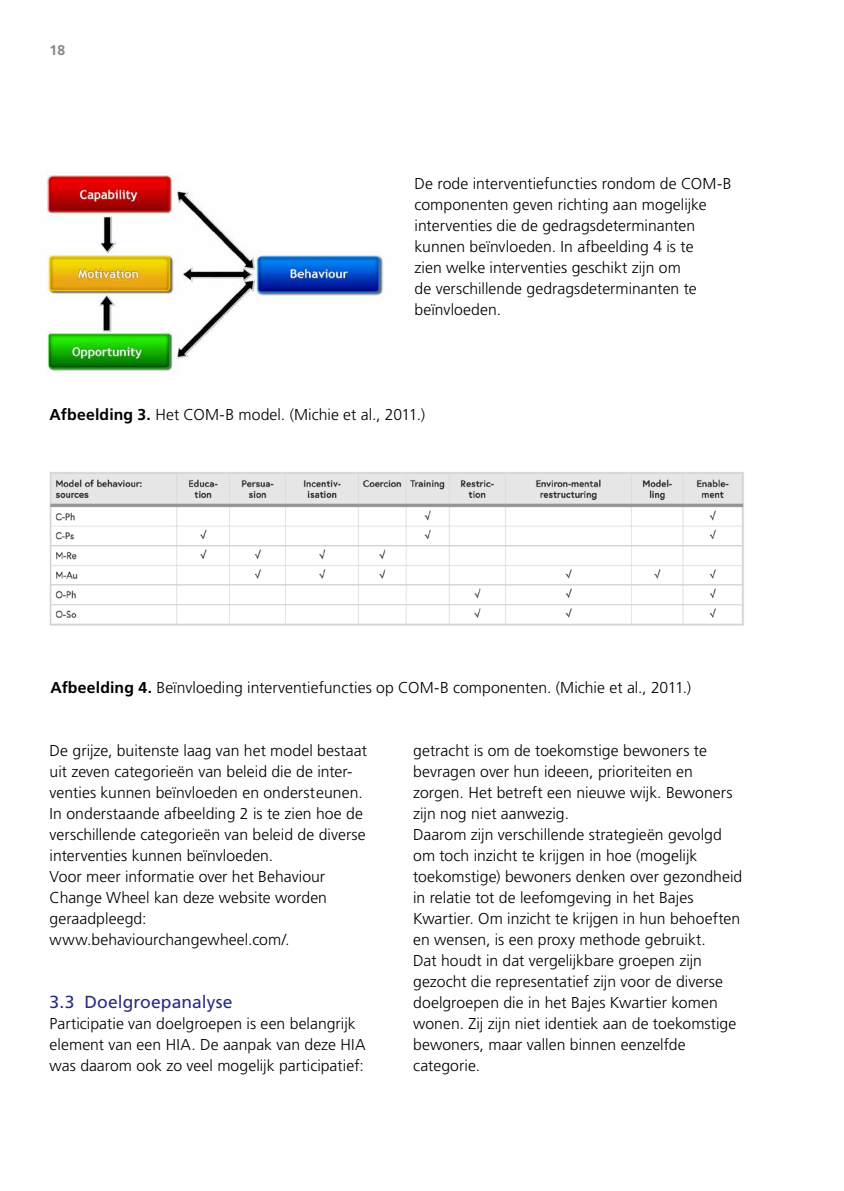
<style>
.page{position:relative;width:844px;height:1191px;background:#fff}
.page>*{position:absolute;margin:0;border:0;box-sizing:border-box;transform-origin:0 0}
.t1{font:17.5px "Frutiger LT Std";letter-spacing:.005em;color:#2a2d83}
.t2{font:300 15.75px/21px "Frutiger LT Std";letter-spacing:.005em;color:#000}
.t3{font:700 14px "Frutiger LT Std";color:#878787}
.s1{font-weight:700}
</style>
<div class="page">
<img style="left:47px;top:171px;width:336px;height:202px">
<img style="left:49px;top:472px;width:695px;height:154px">
<p class="t3" style="left:50px;top:42px;width:17px">18</p>
<p class="t2" style="left:414px;top:173px;width:318px">De rode interventiefuncties rondom de COM-B componenten geven richting aan mogelijke interventies die de gedragsdeterminanten kunnen beïnvloeden. In afbeelding 4 is te<br>zien welke interventies geschikt zijn om<br>de verschillende gedragsdeterminanten te beïnvloeden.</p>
<p class="t2" style="left:50px;top:404px;width:377px"><span class="s1">Afbeelding 3.</span> Het COM-B model. (Michie et al., 2011.)</p>
<p class="t2" style="left:50px;top:677px;width:642px"><span class="s1">Afbeelding 4.</span> Beïnvloeding interventiefuncties op COM-B componenten. (Michie et al., 2011.)</p>
<p class="t2" style="left:50px;top:740px;width:319px">De grijze, buitenste laag van het model bestaat uit zeven categorieën van beleid die de inter&shy;venties kunnen beïnvloeden en ondersteunen.<br>In onderstaande afbeelding 2 is te zien hoe de verschillende categorieën van beleid de diverse interventies kunnen beïnvloeden.<br>Voor meer informatie over het Behaviour Change Wheel kan deze website worden geraadpleegd: www.behaviourchangewheel.com/.</p>
<p class="t1" style="left:50px;top:992px;width:184px">3.3 Doelgroepanalyse</p>
<p class="t2" style="left:50px;top:1013px;width:317px">Participatie van doelgroepen is een belangrijk element van een HIA. De aanpak van deze HIA was daarom ook zo veel mogelijk participatief:</p>
<p class="t2" style="left:413px;top:740px;width:330px">getracht is om de toekomstige bewoners te bevragen over hun ideeen, prioriteiten en zorgen. Het betreft een nieuwe wijk. Bewoners zijn nog niet aanwezig.<br>Daarom zijn verschillende strategieën gevolgd om toch inzicht te krijgen in hoe (mogelijk toekomstige) bewoners denken over gezondheid in relatie tot de leefomgeving in het Bajes Kwartier. Om inzicht te krijgen in hun behoeften en wensen, is een proxy methode gebruikt.<br>Dat houdt in dat vergelijkbare groepen zijn gezocht die representatief zijn voor de diverse doelgroepen die in het Bajes Kwartier komen wonen. Zij zijn niet identiek aan de toekomstige bewoners, maar vallen binnen eenzelfde categorie.</p>
</div>
